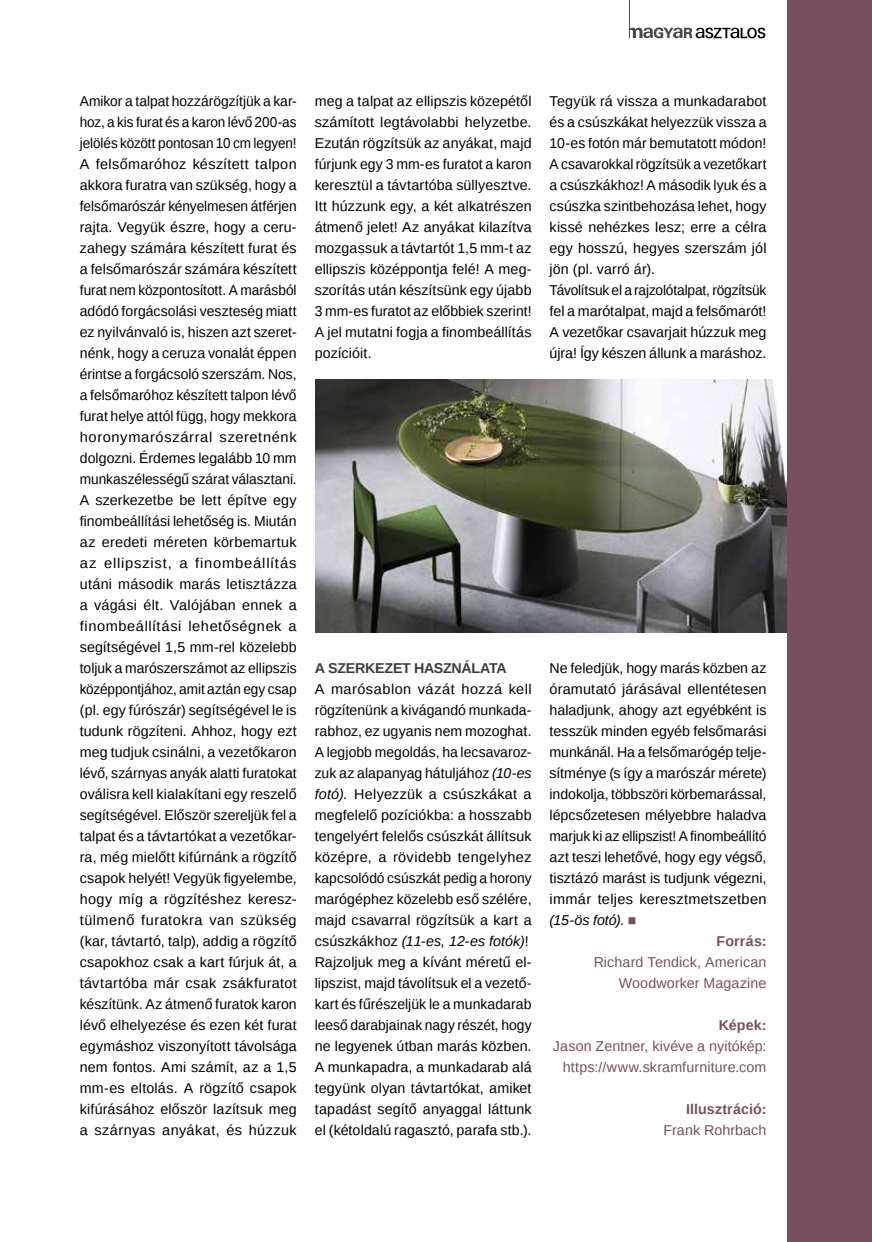
<style>
.page{position:relative;width:872px;height:1242px;background:#fff}
.page>*{position:absolute;margin:0;border:0;box-sizing:border-box;transform-origin:0 0}
.t1{font:14.25px/21px "Liberation Sans";letter-spacing:.005em;color:#000;text-align:justify}
.t2{font:14.25px/21px "Liberation Sans";letter-spacing:.01em;color:#784f60;text-align:right}
.t3{font:700 14.25px "Liberation Sans";letter-spacing:.01em;color:#784f60}
.t4{font:700 14.25px "Liberation Sans";letter-spacing:-.02em;color:#3c3c3b}
.t5{font:italic 14.25px "Liberation Sans";letter-spacing:-.005em;color:#000}
.s1{font-style:italic}
.s2{font-style:normal}
.s3{font-style:normal;color:#784f60}
</style>
<div class="page">
<div style="left:787px;top:0;width:85px;height:1242px;background:#784f60"></div>
<svg style="left:630px;top:27px;width:135px;height:11px"></svg>
<hr style="left:629px;top:0;width:1px;height:38px;background:#4a4a49">
<img style="left:316px;top:380px;width:471px;height:252px">
<p class="t1" style="left:80px;top:91px;width:218px">Amikor a talpat hozzárögzítjük a kar&shy;hoz, a kis furat és a karon lévő 200-as jelölés között pontosan 10 cm legyen!<br>A felsőmaróhoz készített talpon akkora furatra van szükség, hogy a felsőmarószár kényelmesen átférjen rajta. Vegyük észre, hogy a ceru&shy;zahegy számára készített furat és a felsőmarószár számára készített furat nem központosított. A marásból adódó forgácsolási veszteség miatt ez nyilvánvaló is, hiszen azt szeret&shy;nénk, hogy a ceruza vonalát éppen érintse a forgácsoló szerszám. Nos, a felsőmaróhoz készített talpon lévő furat helye attól függ, hogy mekkora horonymarószárral szeretnénk dolgozni. Érdemes legalább 10 mm munkaszélességű szárat választani.<br>A szerkezetbe be lett építve egy finombeállítási lehetőség is. Miután az eredeti méreten körbemartuk az ellipszist, a finombeállítás utáni második marás letisztázza a vágási élt. Valójában ennek a finombeállítási lehetőségnek a segítségével 1,5 mm-rel közelebb toljuk a marószerszámot az ellipszis középpontjához, amit aztán egy csap (pl. egy fúrószár) segítségével le is tudunk rögzíteni. Ahhoz, hogy ezt meg tudjuk csinálni, a vezetőkaron lévő, szárnyas anyák alatti furatokat oválisra kell kialakítani egy reszelő segítségével. Először szereljük fel a talpat és a távtartókat a vezetőkar&shy;ra, még mielőtt kifúrnánk a rögzítő csapok helyét! Vegyük figyelembe, hogy míg a rögzítéshez keresz&shy;tülmenő furatokra van szükség (kar, távtartó, talp), addig a rögzítő csapokhoz csak a kart fúrjuk át, a távtartóba már csak zsákfuratot készítünk. Az átmenő furatok karon lévő elhelyezése és ezen két furat egymáshoz viszonyított távolsága nem fontos. Ami számít, az a 1,5 mm-es eltolás. A rögzítő csapok kifúrásához először lazítsuk meg a szárnyas anyákat, és húzzuk</p>
<p class="t1" style="left:315px;top:91px;width:218px">meg a talpat az ellipszis közepétől számított legtávolabbi helyzetbe.<br>Ezután rögzítsük az anyákat, majd fúrjunk egy 3 mm-es furatot a karon keresztül a távtartóba süllyesztve.<br>Itt húzzunk egy, a két alkatrészen átmenő jelet! Az anyákat kilazítva mozgassuk a távtartót 1,5 mm-t az ellipszis középpontja felé! A meg&shy;szorítás után készítsünk egy újabb 3 mm-es furatot az előbbiek szerint!<br>A jel mutatni fogja a finombeállítás pozícióit.</p>
<p class="t4" style="left:315px;top:658px;width:194px">A SZERKEZET HASZNÁLATA</p>
<p class="t1" style="left:315px;top:679px;width:218px;text-align:left">A marósablon vázát hozzá kell rögzítenünk a kivágandó munkada&shy;rabhoz, ez ugyanis nem mozoghat.<br>A legjobb megoldás, ha lecsavaroz&shy;zuk az alapanyag hátuljához <span class="s1">(10-es fotó).</span> Helyezzük a csúszkákat a megfelelő pozíciókba: a hosszabb tengelyért felelős csúszkát állítsuk középre, a rövidebb tengelyhez kapcsolódó csúszkát pedig a horony marógéphez közelebb eső szélére, majd csavarral rögzítsük a kart a csúszkákhoz <span class="s1">(11-es, 12-es fotók)</span>!<br>Rajzoljuk meg a kívánt méretű el&shy;lipszist, majd távolítsuk el a vezető&shy;kart és fűrészeljük le a munkadarab leeső darabjainak nagy részét, hogy ne legyenek útban marás közben.<br>A munkapadra, a munkadarab alá tegyünk olyan távtartókat, amiket tapadást segítő anyaggal láttunk el (kétoldalú ragasztó, parafa stb.).</p>
<p class="t1" style="left:549px;top:91px;width:218px;text-align:left">Tegyük rá vissza a munkadarabot és a csúszkákat helyezzük vissza a 10-es fotón már bemutatott módon!<br>A csavarokkal rögzítsük a vezetőkart a csúszkákhoz! A második lyuk és a csúszka szintbehozása lehet, hogy kissé nehézkes lesz; erre a célra egy hosszú, hegyes szerszám jól jön (pl. varró ár).<br>Távolítsuk el a rajzolótalpat, rögzítsük fel a marótalpat, majd a felsőmarót!<br>A vezetőkar csavarjait húzzuk meg újra! Így készen állunk a maráshoz.</p>
<p class="t1" style="left:549px;top:658px;width:218px">Ne feledjük, hogy marás közben az</p>
<p class="t1" style="left:549px;top:679px;width:218px">óramutató járásával ellentétesen</p>
<p class="t1" style="left:549px;top:700px;width:218px">haladjunk, ahogy azt egyébként is</p>
<p class="t1" style="left:549px;top:721px;width:218px">tesszük minden egyéb felsőmarási</p>
<p class="t1" style="left:549px;top:742px;width:218px">munkánál. Ha a felsőmarógép telje-</p>
<p class="t1" style="left:549px;top:763px;width:218px">sítménye (s így a marószár mérete)</p>
<p class="t1" style="left:549px;top:784px;width:218px">indokolja, többszöri körbemarással,</p>
<p class="t1" style="left:549px;top:805px;width:218px">lépcsőzetesen mélyebbre haladva</p>
<p class="t1" style="left:549px;top:826px;width:218px">marjuk ki az ellipszist! A finombeállító</p>
<p class="t1" style="left:549px;top:847px;width:218px">azt teszi lehetővé, hogy egy végső,</p>
<p class="t1" style="left:549px;top:868px;width:218px">tisztázó marást is tudjunk végezni,</p>
<p class="t1" style="left:549px;top:889px;width:218px">immár teljes keresztmetszetben</p>
<p class="t5" style="left:549px;top:911px;width:88px">(15-ös fotó)<span class="s2">.</span> <span class="s3">■</span></p>
<p class="t3" style="left:716px;top:931px;width:51px">Forrás:</p>
<p class="t2" style="left:593px;top:952px;width:174px">Richard Tendick, American<br>Woodworker Magazine</p>
<p class="t3" style="left:718px;top:1015px;width:49px">Képek:</p>
<p class="t2" style="left:553px;top:1036px;width:215px">Jason Zentner, kivéve a nyitókép: https://www.skramfurniture.com</p>
<p class="t3" style="left:686px;top:1099px;width:82px">Illusztráció:</p>
<p class="t2" style="left:663px;top:1120px;width:105px">Frank Rohrbach</p>
</div>
